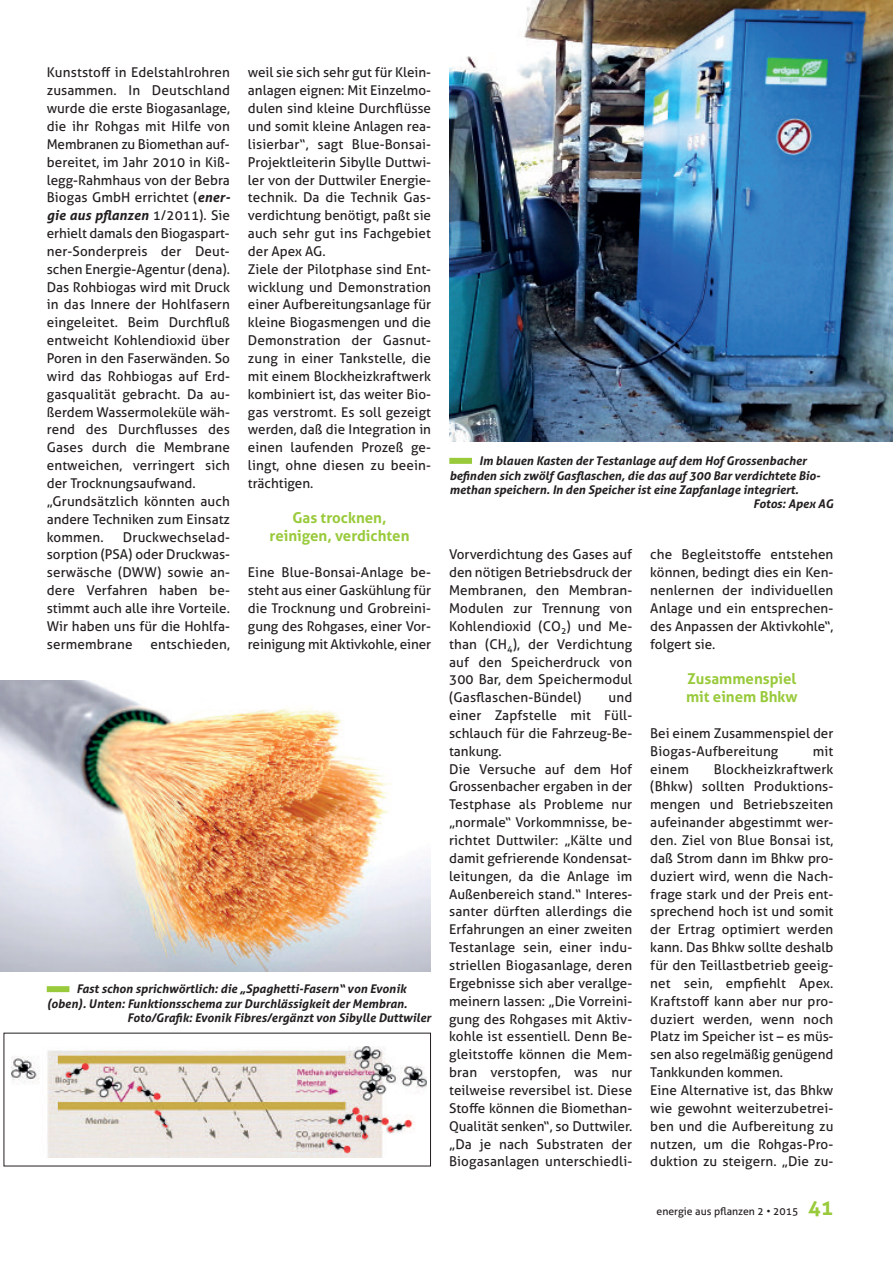
<style>
.page{position:relative;width:893px;height:1263px;background:#fff}
.page>*{position:absolute;margin:0;border:0;box-sizing:border-box;transform-origin:0 0}
.t1{font:700 15px/18px "Aller";color:#99ca3b;text-align:center}
.t2{font:13.5px/17.9px "Aller";letter-spacing:.005em;color:#231f20}
.t3{font:italic 700 12px "Aller";color:#231f20}
.t4{font:10.5px "Aller";color:#231f20}
.s1{font-weight:700;font-style:italic}
.s2{font-weight:700;font-size:21px;color:#99ca3b}
</style>
<div class="page">
<div style="left:449px;top:458px;width:23px;height:6px;background:#99ca3b"></div>
<img style="left:449px;top:0;width:444px;height:441px">
<img style="left:11px;top:1046px;width:416px;height:111px">
<div style="left:47px;top:986px;width:22px;height:6px;background:#99ca3b"></div>
<img style="left:0;top:680px;width:431px;height:291px">
<p class="t2" style="left:47px;top:64px;width:185px">Kunststoff in Edelstahlrohren zusammen. In Deutschland wurde die erste Biogasanlage, die ihr Rohgas mit Hilfe von<br>Membranen zu Biomethan auf&shy;bereitet, im Jahr 2010 in Kiß&shy;legg-Rahmhaus von der Bebra<br>Biogas GmbH errichtet (<span class="s1">ener&shy;gie aus pflanzen</span> 1/2011). Sie erhielt damals den Biogaspart&shy;ner-Sonderpreis der Deut&shy;schen Energie-Agentur (dena).<br>Das Rohbiogas wird mit Druck in das Innere der Hohlfasern eingeleitet. Beim Durchfluß entweicht Kohlendioxid über<br>Poren in den Faserwänden. So wird das Rohbiogas auf Erd&shy;gasqualität gebracht. Da au&shy;ßerdem Wassermoleküle wäh&shy;rend des Durchflusses des<br>Gases durch die Membrane entweichen, verringert sich der Trocknungsaufwand. „Grundsätzlich könnten auch andere Techniken zum Einsatz kommen.</p>
<p class="t2" style="left:47px;top:528px;width:185px;text-align:justify;text-indent:76px">Druckwechselad&shy;sorption (PSA) oder Druckwas&shy;serwäsche (DWW) sowie an&shy;dere Verfahren haben be&shy;stimmt auch alle ihre Vorteile.<br>Wir haben uns für die Hohlfa&shy;sermembrane</p>
<p class="t2" style="left:150px;top:635px;width:81px">entschieden,</p>
<p class="t2" style="left:248px;top:64px;width:185px">weil sie sich sehr gut für Klein&shy;anlagen eignen: Mit Einzelmo&shy;dulen sind kleine Durchflüsse und somit kleine Anlagen rea&shy;lisierbar“, sagt Blue-Bonsai-<br>Projektleiterin Sibylle Duttwi&shy;ler von der Duttwiler Energie&shy;technik. Da die Technik Gas&shy;verdichtung benötigt, paßt sie auch sehr gut ins Fachgebiet der Apex AG.<br>Ziele der Pilotphase sind Ent&shy;wicklung und Demonstration einer Aufbereitungsanlage für kleine Biogasmengen und die<br>Demonstration der Gasnut&shy;zung in einer Tankstelle, die mit einem Blockheizkraftwerk kombiniert ist, das weiter Bio&shy;gas verstromt. Es soll gezeigt werden, daß die Integration in einen laufenden Prozeß ge&shy;lingt, ohne diesen zu beein&shy;trächtigen.</p>
<p class="t1" style="left:270px;top:509px;width:141px">Gas trocknen, reinigen, verdichten</p>
<p class="t2" style="left:248px;top:564px;width:185px;text-align:justify">Eine Blue-Bonsai-Anlage be&shy;steht aus einer Gaskühlung für die Trocknung und Grobreini&shy;gung des Rohgases, einer Vor&shy;reinigung mit Aktivkohle, einer</p>
<p class="t3" style="left:77px;top:982px;width:331px">Fast schon sprichwörtlich: die „Spaghetti-Fasern“ von Evonik</p>
<p class="t3" style="left:47px;top:996px;width:362px">(oben). Unten: Funktionsschema zur Durchlässigkeit der Membran.</p>
<p class="t3" style="left:127px;top:1011px;width:305px">Foto/Grafik: Evonik Fibres/ergänzt von Sibylle Duttwiler</p>
<p class="t3" style="left:479px;top:454px;width:329px">Im blauen Kasten der Testanlage auf dem Hof Grossenbacher</p>
<p class="t3" style="left:449px;top:468px;width:371px">befinden sich zwölf Gasflaschen, die das auf 300 Bar verdichtete Bio-</p>
<p class="t3" style="left:449px;top:483px;width:351px">methan speichern. In den Speicher ist eine Zapfanlage integriert.</p>
<p class="t3" style="left:753px;top:497px;width:82px">Fotos: Apex AG</p>
<p class="t2" style="left:449px;top:546px;width:185px;text-align:justify">Vorverdichtung des Gases auf den nötigen Betriebsdruck der Membranen, den Membran-Modulen zur Trennung von Kohlendioxid (CO<sub>2</sub>) und Me&shy;than (CH<sub>4</sub>), der Verdichtung auf den Speicherdruck von 300 Bar, dem Speichermodul (Gasflaschen-Bündel)</p>
<p class="t2" style="left:449px;top:689px;width:185px;text-indent:159px">und einer Zapfstelle mit Füll&shy;schlauch für die Fahrzeug-Be&shy;tankung.<br>Die Versuche auf dem Hof<br>Grossenbacher ergaben in der<br>Testphase als Probleme nur „normale“ Vorkommnisse, be&shy;richtet Duttwiler: „Kälte und damit gefrierende Kondensat&shy;leitungen, da die Anlage im<br>Außenbereich stand.“ Interes&shy;santer dürften allerdings die<br>Erfahrungen an einer zweiten<br>Testanlage sein, einer indu&shy;striellen Biogasanlage, deren<br>Ergebnisse sich aber verallge&shy;meinern lassen: „Die Vorreini&shy;gung des Rohgases mit Aktiv&shy;kohle ist essentiell. Denn Be&shy;gleitstoffe können die Mem&shy;bran verstopfen, was nur teilweise reversibel ist. Diese<br>Stoffe können die Biomethan-<br>Qualität senken“, so Duttwiler. „Da je nach Substraten der<br>Biogasanlagen unterschiedli-</p>
<p class="t2" style="left:650px;top:546px;width:185px;text-align:justify">che Begleitstoffe entstehen können, bedingt dies ein Ken&shy;nenlernen der individuellen Anlage und ein entsprechen&shy;des Anpassen der Aktivkohle“, folgert sie.</p>
<p class="t1" style="left:686px;top:670px;width:113px;text-align:left">Zusammenspiel mit einem Bhkw</p>
<p class="t2" style="left:650px;top:724px;width:185px">Bei einem Zusammenspiel der<br>Biogas-Aufbereitung</p>
<p class="t2" style="left:813px;top:742px;width:22px">mit</p>
<p class="t2" style="left:650px;top:760px;width:185px;text-indent:64px">Blockheizkraftwerk (Bhkw) sollten Produktions&shy;mengen und Betriebszeiten aufeinander abgestimmt wer&shy;den. Ziel von Blue Bonsai ist, daß Strom dann im Bhkw pro&shy;duziert wird, wenn die Nach&shy;frage stark und der Preis ent&shy;sprechend hoch ist und somit der Ertrag optimiert werden kann. Das Bhkw sollte deshalb für den Teillastbetrieb geeig&shy;net sein, empfiehlt Apex.<br>Kraftstoff kann aber nur pro&shy;duziert werden, wenn noch<br>Platz im Speicher ist – es müs&shy;sen also regelmäßig genügend<br>Tankkunden kommen.<br>Eine Alternative ist, das Bhkw wie gewohnt weiterzubetrei&shy;ben und die Aufbereitung zu nutzen, um die Rohgas-Pro&shy;duktion zu steigern. „Die zu-</p>
<p class="t2" style="left:650px;top:760px;width:40px">einem</p>
<p class="t4" style="left:656px;top:1205px;width:178px">energie aus pflanzen 2 • 2015 <span class="s2">41</span></p>
</div>
